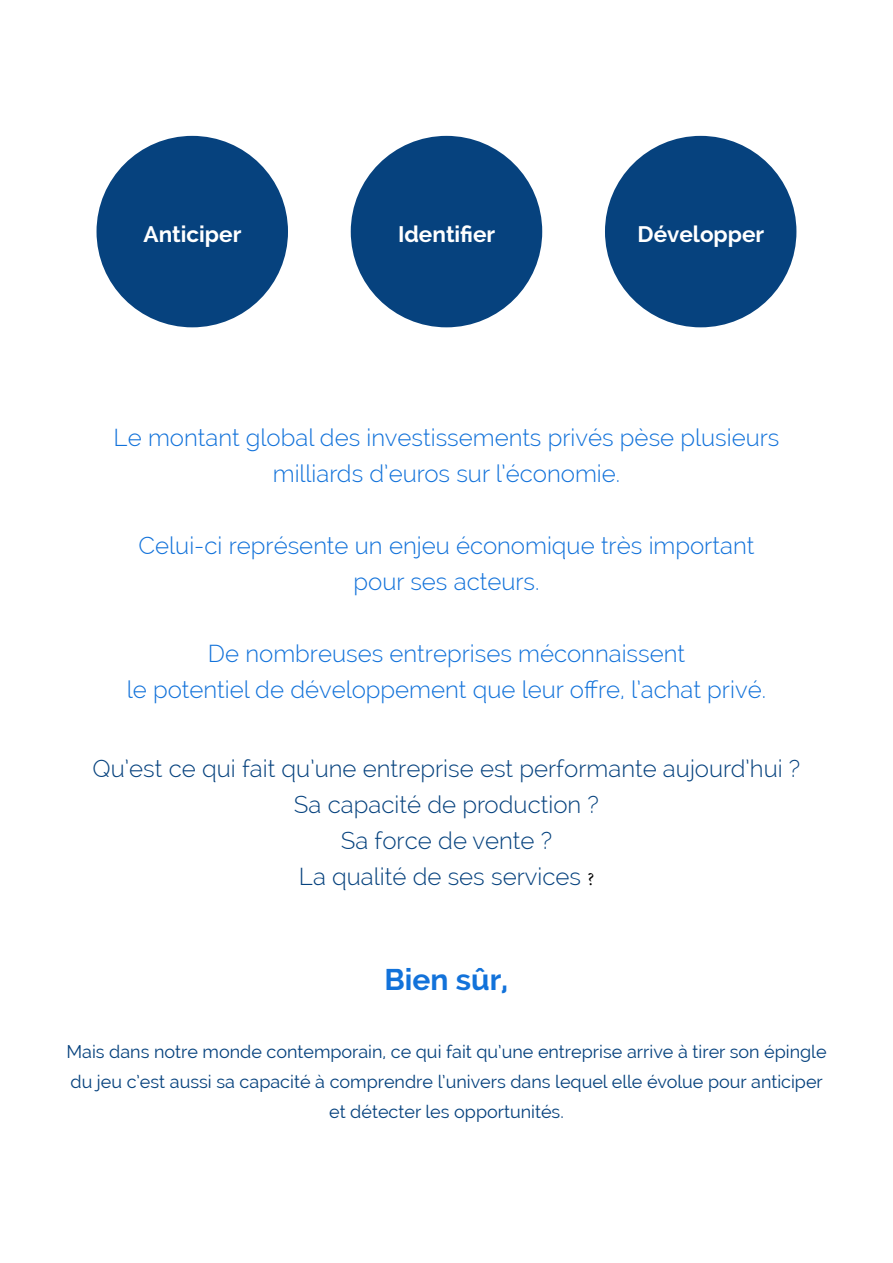
<style>
.page{position:relative;width:893px;height:1263px;background:#fff}
.page>*{position:absolute;margin:0;border:0;box-sizing:border-box;transform-origin:0 0}
.t1{font:700 30px "Raleway";color:#1272da}
.t2{font:300 24px/36px "Raleway";color:#1272da;text-align:center}
.t3{font:300 24px/36px "Raleway";color:#06427e;text-align:center}
.t4{font:700 22.5px "Raleway";color:#fff}
.t5{font:18px/30px "Raleway";color:#06427e;text-align:center}
.s1{font-family:"Minion Pro";font-weight:400;font-size:18px;color:#000}
</style>
<div class="page">
<div style="left:97px;top:136px;width:191px;height:191px;background:#06427e;border-radius:50%"></div>
<div style="left:605px;top:136px;width:191px;height:191px;background:#06427e;border-radius:50%"></div>
<div style="left:351px;top:136px;width:191px;height:191px;background:#06427e;border-radius:50%"></div>
<p class="t4" style="left:144px;top:221px;width:99px">Anticiper</p>
<p class="t4" style="left:398px;top:221px;width:99px">Identifier</p>
<p class="t4" style="left:638px;top:221px;width:128px">Développer</p>
<p class="t2" style="left:114px;top:419px;width:667px">Le montant global des investissements privés pèse plusieurs milliards d’euros sur l’économie.</p>
<p class="t2" style="left:139px;top:527px;width:617px">Celui-ci représente un enjeu économique très important pour ses acteurs.</p>
<p class="t2" style="left:127px;top:635px;width:641px">De nombreuses entreprises méconnaissent<br>le potentiel de développement que leur offre, l’achat privé.</p>
<p class="t3" style="left:93px;top:751px;width:709px">Qu’est ce qui fait qu’une entreprise est performante aujourd’hui ?<br>Sa capacité de production ?<br>Sa force de vente ?<br>La qualité de ses services <span class="s1">?</span></p>
<p class="t1" style="left:385px;top:962px;width:125px">Bien sûr,</p>
<p class="t5" style="left:66px;top:1037px;width:762px">Mais dans notre monde contemporain, ce qui fait qu’une entreprise arrive à tirer son épingle du jeu c’est aussi sa capacité à comprendre l’univers dans lequel elle évolue pour anticiper et détecter les opportunités.</p>
</div>
